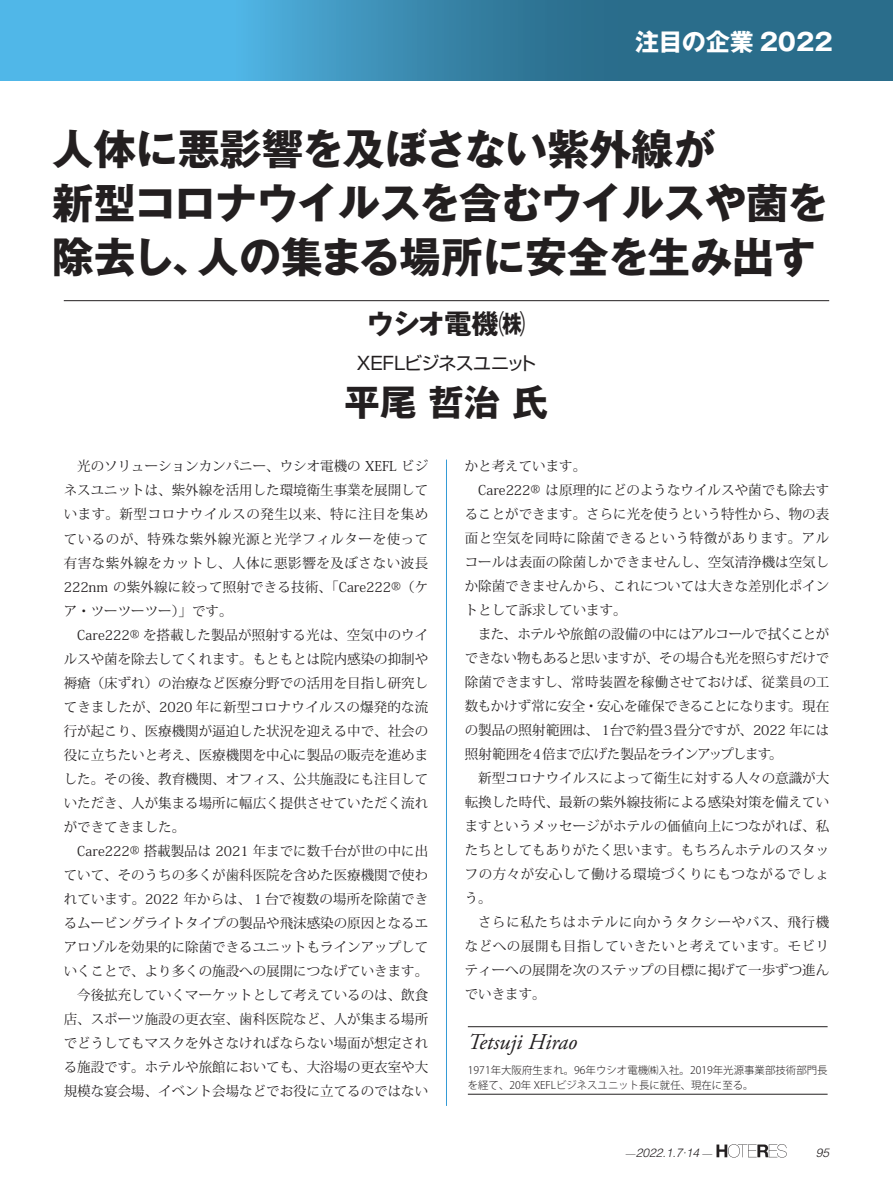
<style>
.page{position:relative;width:893px;height:1191px;background:#fff}
.page>*{position:absolute;margin:0;border:0;box-sizing:border-box;transform-origin:0 0}
.t1{font:700 42px/54px "Gothic MB101 Pro";letter-spacing:-.02em;color:#231f20}
.t2{font:700 36px "Gothic MB101 Pro";color:#231f20}
.t3{font:700 27px "Gothic MB101 Pro";letter-spacing:-.03em;color:#231f20}
.t4{font:700 24px "Gothic MB101 Pro";color:#fff}
.t5{font:italic 22.5px "Adobe Garamond Pro";color:#231f20}
.t6{font:18px "Shin Go Pro";letter-spacing:-.045em;color:#231f20}
.t7{font:13.5px/24px "Koz Min Pr 6 N";color:#231f20;text-align:justify}
.t8{font:13.5px "Koz Min Pr 6 N";letter-spacing:.04em;color:#231f20}
.t9{font:13.5px "Koz Min Pr 6 N";letter-spacing:-.03em;color:#231f20}
.t10{font:13.5px "Koz Min Pr 6 N";letter-spacing:-.025em;color:#231f20}
.t11{font:13.5px "Koz Min Pr 6 N";letter-spacing:-.04em;color:#231f20}
.t12{font:13.5px "Koz Min Pr 6 N";letter-spacing:.045em;color:#231f20}
.t13{font:italic 300 12px "Helvetica LT Std";color:#231f20}
.t14{font:300 10.5px/15px "Koz Go Pro";letter-spacing:.005em;color:#231f20}
.s1{font-family:"Koz Min Pr 6 N";font-weight:200;font-style:normal;font-size:10.5px}
</style>
<div class="page">
<svg style="left:716px;top:1144px;width:71px;height:13px"></svg>
<svg style="left:0;top:0;width:893px;height:81px;background:#3b8db3"></svg>
<hr style="left:446px;top:459px;width:1px;height:647px;background:#359bd6">
<hr style="left:64px;top:300px;width:765px;height:1px;background:#231f20">
<hr style="left:468px;top:1026px;width:360px;height:1px;background:#231f20">
<hr style="left:468px;top:1094px;width:360px;height:1px;background:#231f20">
<h3 class="t4" style="left:635px;top:22px;width:199px">注目の企業 2022</h3>
<h1 class="t1" style="left:52px;top:116px;width:778px">人体に悪影響を及ぼさない紫外線が<br>新型コロナウイルスを含むウイルスや菌を除去し、人の集まる場所に安全を生み出す</h1>
<h3 class="t3" style="left:367px;top:301px;width:160px">ウシオ電機㈱</h3>
<h3 class="t6" style="left:357px;top:348px;width:181px">XEFLビジネスユニット</h3>
<h2 class="t2" style="left:344px;top:372px;width:205px">平尾 哲治 氏</h2>
<p class="t7" style="left:64px;top:455px;width:366px;text-indent:14px">光のソリューションカンパニー、ウシオ電機の XEFL ビジネスユニットは、紫外線を活用した環境衛生事業を展開しています。新型コロナウイルスの発生以来、特に注目を集めているのが、特殊な紫外線光源と光学フィルターを使って有害な紫外線をカットし、人体に悪影響を及ぼさない波長222nm の紫外線に絞って照射できる技術、「Care222®（ケア・ツーツーツー）」です。</p>
<p class="t7" style="left:64px;top:623px;width:366px;text-indent:14px">Care222® を搭載した製品が照射する光は、空気中のウイルスや菌を除去してくれます。もともとは院内感染の抑制や褥瘡（床ずれ）の治療など医療分野での活用を目指し研究してきましたが、2020 年に新型コロナウイルスの爆発的な流行が起こり、医療機関が逼迫した状況を迎える中で、社会の役に立ちたいと考え、医療機関を中心に製品の販売を進めました。その後、教育機関、オフィス、公共施設にも注目していただき、人が集まる場所に幅広く提供させていただく流れができてきました。</p>
<p class="t7" style="left:64px;top:839px;width:366px;text-align:right">Care222® 搭載製品は 2021 年までに数千台が世の中に出ていて、そのうちの多くが歯科医院を含めた医療機関で使われています。2022 年からは、１台で複数の場所を除菌できるムービングライトタイプの製品や飛沫感染の原因となるエアロゾルを効果的に除菌できるユニットもラインアップしていくことで、より多くの施設への展開につなげていきます。今後拡充していくマーケットとして考えているのは、飲食店、スポーツ施設の更衣室、歯科医院など、人が集まる場所でどうしてもマスクを外さなければならない場面が想定される施設です。ホテルや旅館においても、大浴場の更衣室や大規模な宴会場、イベント会場などでお役に立てるのではない</p>
<p class="t7" style="left:465px;top:454px;width:123px">かと考えています。</p>
<p class="t7" style="left:478px;top:478px;width:353px">Care222® は原理的にどのようなウイルスや菌でも除去す</p>
<p class="t7" style="left:465px;top:502px;width:366px">ることができます。さらに光を使うという特性から、物の表</p>
<p class="t8" style="left:465px;top:530px;width:366px">面と空気を同時に除菌できるという特徴があります。アル</p>
<p class="t7" style="left:465px;top:550px;width:366px">コールは表面の除菌しかできませんし、空気清浄機は空気し</p>
<p class="t7" style="left:465px;top:574px;width:366px">か除菌できませんから、これについては大きな差別化ポイン</p>
<p class="t7" style="left:465px;top:598px;width:163px">トとして訴求しています。</p>
<p class="t9" style="left:478px;top:626px;width:352px">また、ホテルや旅館の設備の中にはアルコールで拭くことが</p>
<p class="t9" style="left:465px;top:650px;width:366px">できない物もあると思いますが、その場合も光を照らすだけで</p>
<p class="t7" style="left:465px;top:670px;width:366px">除菌できますし、常時装置を稼働させておけば、従業員の工</p>
<p class="t10" style="left:465px;top:698px;width:366px">数もかけず常に安全・安心を確保できることになります。現在</p>
<p class="t7" style="left:465px;top:718px;width:366px">の製品の照射範囲は、１台で約畳３畳分ですが、2022 年には</p>
<p class="t11" style="left:465px;top:746px;width:319px">照射範囲を４倍まで広げた製品をラインアップします。</p>
<p class="t7" style="left:478px;top:766px;width:352px">新型コロナウイルスによって衛生に対する人々の意識が大</p>
<p class="t7" style="left:465px;top:790px;width:366px">転換した時代、最新の紫外線技術による感染対策を備えてい</p>
<p class="t7" style="left:465px;top:814px;width:366px">ますというメッセージがホテルの価値向上につながれば、私</p>
<p class="t7" style="left:465px;top:838px;width:366px">たちとしてもありがたく思います。もちろんホテルのスタッ</p>
<p class="t8" style="left:465px;top:866px;width:366px">フの方々が安心して働ける環境づくりにもつながるでしょ</p>
<p class="t7" style="left:465px;top:886px;width:28px">う。</p>
<p class="t12" style="left:478px;top:914px;width:352px">さらに私たちはホテルに向かうタクシーやバス、飛行機</p>
<p class="t8" style="left:465px;top:938px;width:366px">などへの展開も目指していきたいと考えています。モビリ</p>
<p class="t7" style="left:465px;top:958px;width:366px">ティーへの展開を次のステップの目標に掲げて一歩ずつ進ん</p>
<p class="t7" style="left:465px;top:982px;width:82px">でいきます。</p>
<h3 class="t5" style="left:468px;top:1027px;width:111px">Tetsuji Hirao</h3>
<p class="t14" style="left:468px;top:1062px;width:361px">1971年大阪府生まれ。96年ウシオ電機㈱入社。2019年光源事業部技術部門長を経て、20年 XEFLビジネスユニット長に就任、現在に至る。</p>
<p class="t13" style="left:625px;top:1144px;width:89px"><span class="s1">—</span>2022.1.7∙14 <span class="s1">—</span></p>
<p class="t13" style="left:816px;top:1144px;width:15px">95</p>
</div>
